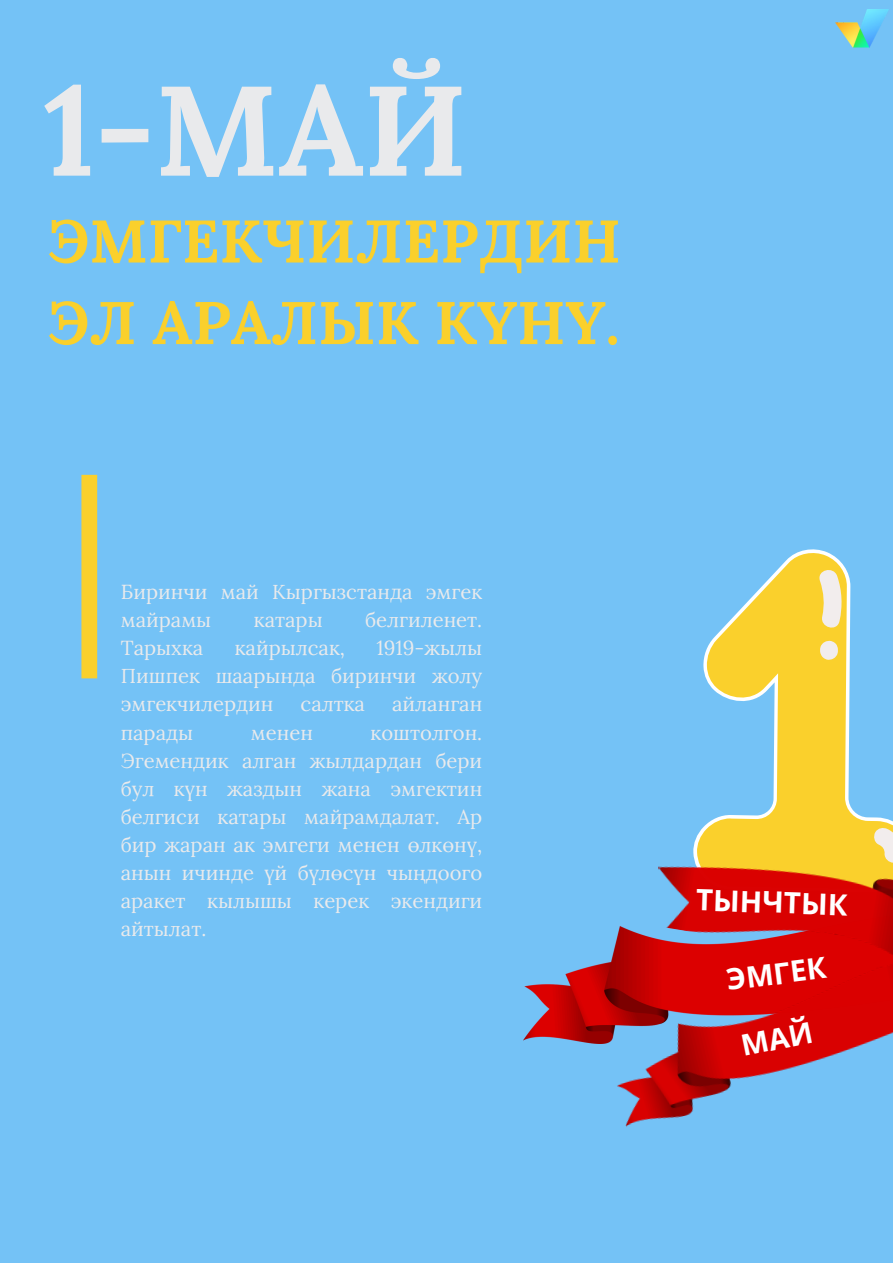
<style>
.page{position:relative;width:893px;height:1263px;background:#74c2f6}
.page>*{position:absolute;margin:0;border:0;box-sizing:border-box;transform-origin:0 0}
.t1{font:700 127.12px "Lora";color:#e9eaec}
.t2{font:700 60px/81.6px "Lora";color:#fad02c}
.t3{font:700 29.47px "Noto Sans";color:#fff}
.t4{font:20.25px/28.1px "Lora";color:#e9eaec;text-align:justify}
</style>
<div class="page">
<div style="left:81px;top:475px;width:16px;height:203px;background:#fad02c"></div>
<svg style="left:703px;top:549px;width:140px;height:277px;fill:#fad02c"></svg>
<svg style="left:816px;top:565px;width:77px;height:261px"></svg>
<img style="left:523px;top:926px;width:125px;height:117px">
<img style="left:648px;top:826px;width:245px;height:131px">
<img style="left:604px;top:957px;width:289px;height:170px">
<img style="left:835px;top:9px;width:54px;height:39px">
<div style="left:742px;top:1014px;width:70px;height:42px;background:#d90101"></div>
<h2 class="t1" style="left:43px;top:48px;width:426px">1-МАЙ</h2>
<p class="t2" style="left:48px;top:200px;width:574px">ЭМГЕКЧИЛЕРДИН<br>ЭЛ АРАЛЫК КҮНҮ.</p>
<p class="t4" style="left:121px;top:577px;width:363px">Биринчи май Кыргызстанда эмгек майрамы</p>
<p class="t4" style="left:254px;top:605px;width:70px">катары</p>
<p class="t4" style="left:365px;top:605px;width:119px">белгиленет.</p>
<p class="t4" style="left:121px;top:634px;width:363px;text-indent:256px">1919-жылы Пишпек шаарында биринчи жолу эмгекчилердин</p>
<p class="t4" style="left:121px;top:634px;width:84px">Тарыхка</p>
<p class="t4" style="left:235px;top:634px;width:112px">кайрылсак,</p>
<p class="t4" style="left:300px;top:690px;width:66px">салтка</p>
<p class="t4" style="left:392px;top:690px;width:92px">айланган</p>
<p class="t4" style="left:121px;top:718px;width:363px;text-indent:250px">коштолгон.<br>Эгемендик алган жылдардан бери бул күн жаздын жана эмгектин белгиси катары майрамдалат. Ар бир жаран ак эмгеги менен өлкөнү, анын ичинде үй бүлөсүн чыңдоого аракет кылышы керек экендиги айтылат.</p>
<p class="t4" style="left:121px;top:718px;width:74px">парады</p>
<p class="t4" style="left:251px;top:718px;width:64px">менен</p>
<p class="t3" style="left:697px;top:879px;width:153px;rotate:2deg">ТЫНЧТЫК</p>
<h3 class="t3" style="left:724px;top:959px;width:102px;rotate:-7deg">ЭМГЕК</h3>
</div>
